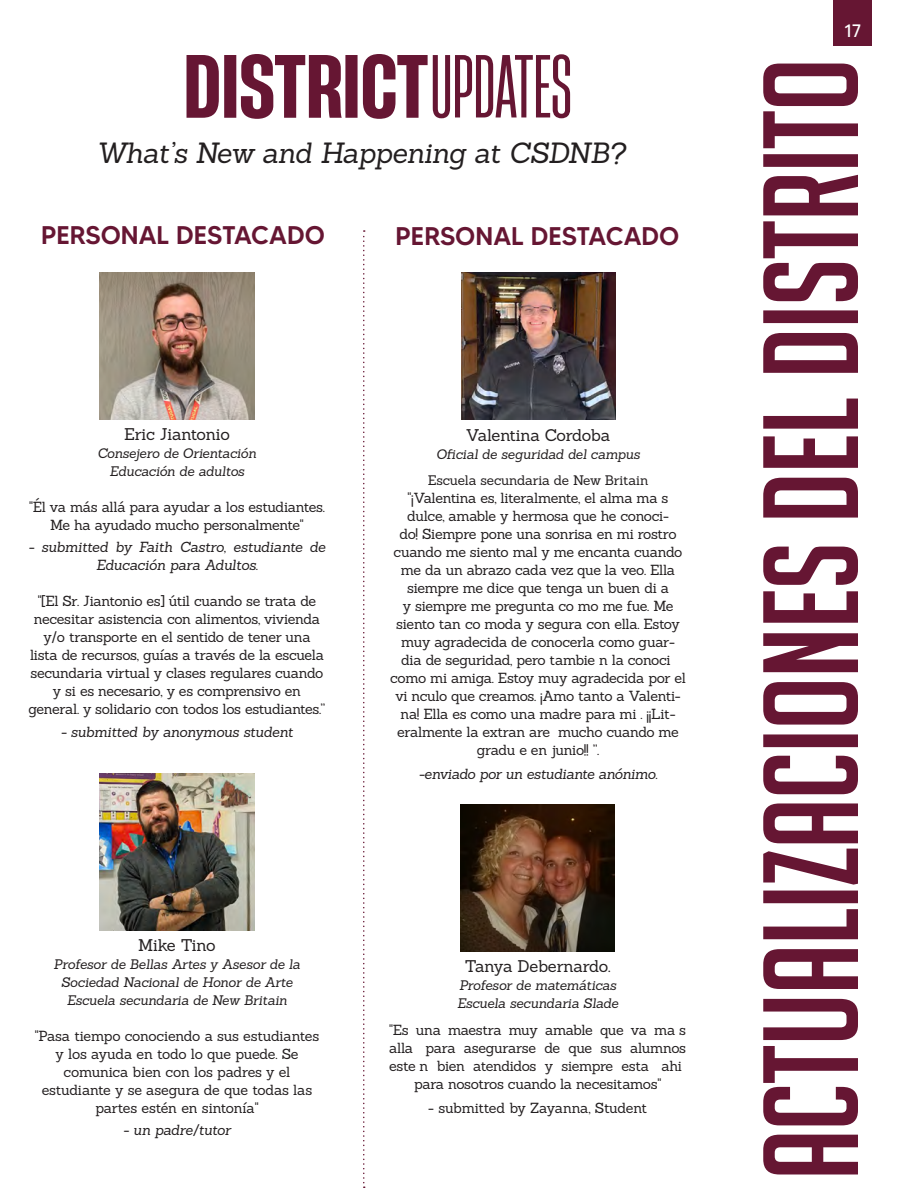
<style>
.page{position:relative;width:918px;height:1188px;background:#fff}
.page>*{position:absolute;margin:0;border:0;box-sizing:border-box;transform-origin:0 0}
.t1{font:italic 28.5px "Sanchez";letter-spacing:-.025em;color:#231f20}
.t2{font:500 25.5px "MADETOMMY";color:#661633}
.t3{font:18px "MADETOMMY";color:#fff}
.t4{font:16.5px "Sanchez";letter-spacing:-.02em;color:#231f20}
.t5{font:14.25px/18px "Sanchez";letter-spacing:-.025em;color:#231f20;text-align:center}
.t6{font:italic 14.25px/18px "Sanchez";letter-spacing:-.02em;color:#231f20;text-align:center}
.t7{font:italic 13.5px/18px "Sanchez";letter-spacing:-.015em;color:#231f20;text-align:center}
.t8{font:13.5px "Sanchez";letter-spacing:-.01em;color:#231f20}
</style>
<div class="page">
<svg style="left:363px;top:230px;width:2px;height:958px"></svg>
<img style="left:100px;top:773px;width:154px;height:157px">
<img style="left:461px;top:273px;width:154px;height:147px">
<img style="left:100px;top:273px;width:154px;height:147px">
<img style="left:461px;top:805px;width:154px;height:147px">
<svg style="left:187px;top:54px;width:383px;height:65px"></svg>
<div style="left:834px;top:0;width:38px;height:46px;background:#661633"></div>
<svg style="left:763px;top:64px;width:95px;height:1110px"></svg>
<p class="t1" style="left:96px;top:134px;width:531px">What’s New and Happening at CSDNB?</p>
<p class="t2" style="left:41px;top:219px;width:285px">PERSONAL DESTACADO</p>
<p class="t2" style="left:396px;top:220px;width:285px">PERSONAL DESTACADO</p>
<p class="t4" style="left:124px;top:423px;width:107px">Eric Jiantonio</p>
<p class="t7" style="left:97px;top:444px;width:161px">Consejero de Orientación</p>
<p class="t7" style="left:109px;top:462px;width:137px">Educación de adultos</p>
<p class="t5" style="left:29px;top:498px;width:297px">"Él va más allá para ayudar a los estudiantes.<br>Me ha ayudado mucho personalmente"</p>
<p class="t6" style="left:28px;top:538px;width:298px">- submitted by Faith Castro, estudiante de<br>Educación para Adultos.</p>
<p class="t5" style="left:28px;top:592px;width:299px">"[El Sr. Jiantonio es] útil cuando se trata de necesitar asistencia con alimentos, vivienda y/o transporte en el sentido de tener una lista de recursos, guías a través de la escuela secundaria virtual y clases regulares cuando y si es necesario, y es comprensivo en general. y solidario con todos los estudiantes.”</p>
<p class="t6" style="left:61px;top:723px;width:234px">- submitted by anonymous student</p>
<p class="t4" style="left:138px;top:934px;width:79px">Mike Tino</p>
<p class="t7" style="left:54px;top:955px;width:248px">Profesor de Bellas Artes y Asesor de la<br>Sociedad Nacional de Honor de Arte</p>
<p class="t7" style="left:67px;top:991px;width:222px">Escuela secundaria de New Britain</p>
<p class="t5" style="left:35px;top:1027px;width:286px">"Pasa tiempo conociendo a sus estudiantes y los ayuda en todo lo que puede. Se comunica bien con los padres y el estudiante y se asegura de que todas las partes estén en sintonía"</p>
<p class="t6" style="left:123px;top:1121px;width:109px">- un padre/tutor</p>
<p class="t4" style="left:466px;top:425px;width:146px">Valentina Cordoba</p>
<p class="t7" style="left:436px;top:445px;width:205px">Oficial de seguridad del campus</p>
<p class="t8" style="left:428px;top:471px;width:222px">Escuela secundaria de New Britain</p>
<p class="t5" style="left:390px;top:489px;width:297px">"¡Valentina es, literalmente, el alma ma s dulce, amable y hermosa que he conoci-<br>do! Siempre pone una sonrisa en mi rostro cuando me siento mal y me encanta cuando me da un abrazo cada vez que la veo. Ella siempre me dice que tenga un buen di a<br>y siempre me pregunta co mo me fue. Me siento tan co moda y segura con ella. Estoy muy agradecida de conocerla como guar&shy;dia de seguridad, pero tambie n la conoci como mi amiga. Estoy muy agradecida por el vi nculo que creamos. ¡Amo tanto a Valenti&shy;na! Ella es como una madre para mi . ¡¡Lit&shy;eralmente la extran are mucho cuando me gradu e en junio!! ”.</p>
<p class="t6" style="left:419px;top:765px;width:240px">-enviado por un estudiante anónimo.</p>
<p class="t4" style="left:465px;top:955px;width:148px">Tanya Debernardo.</p>
<p class="t7" style="left:459px;top:976px;width:159px">Profesor de matemáticas</p>
<p class="t7" style="left:457px;top:994px;width:163px">Escuela secundaria Slade</p>
<p class="t5" style="left:389px;top:1020px;width:298px">"Es una maestra muy amable que va ma s alla para asegurarse de que sus alumnos este n bien atendidos y siempre esta ahi para nosotros cuando la necesitamos"</p>
<p class="t5" style="left:428px;top:1098px;width:220px">- submitted by Zayanna, Student</p>
<p class="t3" style="left:844px;top:20px;width:19px">17</p>
</div>
